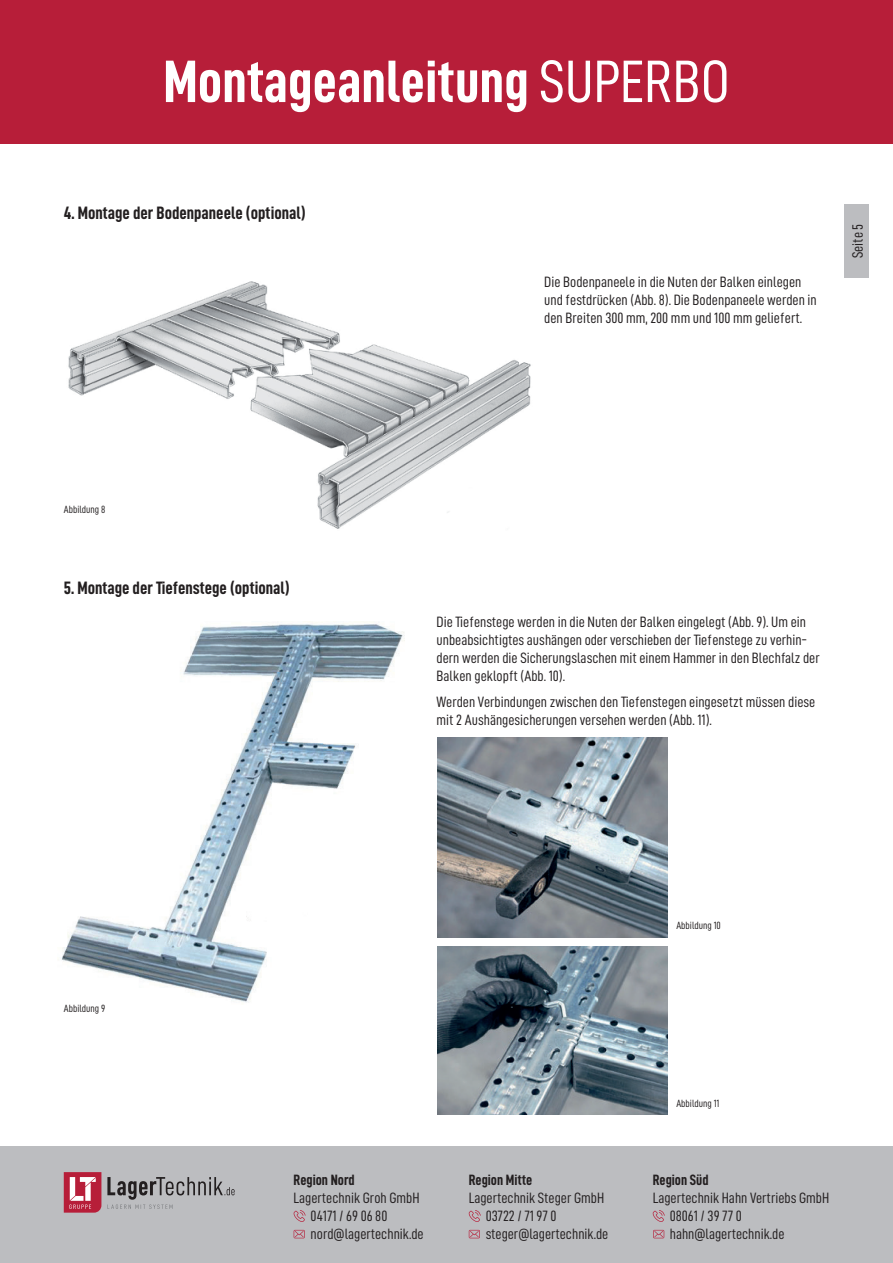
<style>
.page{position:relative;width:893px;height:1263px;background:#fff}
.page>*{position:absolute;margin:0;border:0;box-sizing:border-box;transform-origin:0 0}
.t1{font:60px "D DIN Condensed Bold";color:#fff}
.t2{font:18px "D DIN Condensed Bold";color:#231f20}
.t3{font:15px/18px "D DIN Condensed";color:#231f20}
.t4{font:15px "D DIN Condensed Bold";color:#231f20}
.t5{font:10.5px "D DIN Condensed";color:#231f20}
.s1{font-family:"D DIN Condensed"}
</style>
<div class="page">
<div style="left:844px;top:204px;width:25px;height:74px;background:#bcbdc0"></div>
<div style="left:0;top:0;width:893px;height:144px;background:#b71e39"></div>
<img style="left:68px;top:281px;width:463px;height:248px">
<img style="left:437px;top:737px;width:231px;height:200px">
<img style="left:437px;top:947px;width:231px;height:168px">
<img style="left:61px;top:621px;width:343px;height:382px">
<div style="left:0;top:1147px;width:893px;height:116px;background:#bcbdc0"></div>
<svg style="left:107px;top:1177px;width:128px;height:32px"></svg>
<svg style="left:64px;top:1172px;width:37px;height:40px"></svg>
<svg style="left:653px;top:1230px;width:11px;height:8px"></svg>
<svg style="left:653px;top:1210px;width:12px;height:12px"></svg>
<svg style="left:469px;top:1230px;width:11px;height:8px"></svg>
<svg style="left:469px;top:1210px;width:12px;height:12px"></svg>
<svg style="left:294px;top:1230px;width:11px;height:8px"></svg>
<svg style="left:294px;top:1210px;width:12px;height:12px"></svg>
<h1 class="t1" style="left:163px;top:48px;width:568px">Montageanleitung <span class="s1">SUPERBO</span></h1>
<p class="t2" style="left:64px;top:203px;width:243px">4. Montage der Bodenpaneele (optional)</p>
<p class="t3" style="left:544px;top:273px;width:274px">Die Bodenpaneele in die Nuten der Balken einlegen und festdrücken (Abb. 8). Die Bodenpaneele werden in den Breiten 300 mm, 200 mm und 100 mm geliefert.</p>
<p class="t3" style="left:848px;top:258px;width:36px;rotate:-90deg">Seite 5</p>
<p class="t5" style="left:64px;top:503px;width:43px">Abbildung 8</p>
<p class="t2" style="left:64px;top:578px;width:227px">5. Montage der Tiefenstege (optional)</p>
<p class="t3" style="left:437px;top:612px;width:385px">Die Tiefenstege werden in die Nuten der Balken eingelegt (Abb. 9). Um ein unbeabsichtigtes aushängen oder verschieben der Tiefenstege zu verhin&shy;dern werden die Sicherungslaschen mit einem Hammer in den Blechfalz der Balken geklopft (Abb. 10).</p>
<p class="t3" style="left:437px;top:693px;width:380px">Werden Verbindungen zwischen den Tiefenstegen eingesetzt müssen diese mit 2 Aushängesicherungen versehen werden (Abb. 11).</p>
<p class="t5" style="left:64px;top:1003px;width:43px">Abbildung 9</p>
<p class="t5" style="left:676px;top:920px;width:46px">Abbildung 10</p>
<p class="t4" style="left:294px;top:1171px;width:62px">Region Nord</p>
<p class="t3" style="left:311px;top:1188px;width:115px;text-indent:-17px">Lagertechnik Groh GmbH<br>04171 / 69 06 80 nord@lagertechnik.de</p>
<p class="t4" style="left:469px;top:1171px;width:65px">Region Mitte</p>
<p class="t3" style="left:486px;top:1188px;width:124px;text-indent:-17px">Lagertechnik Steger GmbH<br>03722 / 71 97 0 steger@lagertechnik.de</p>
<p class="t5" style="left:676px;top:1097px;width:45px">Abbildung 11</p>
<p class="t4" style="left:653px;top:1171px;width:57px">Region Süd</p>
<p class="t3" style="left:670px;top:1188px;width:161px;text-indent:-17px">Lagertechnik Hahn Vertriebs GmbH<br>08061 / 39 77 0 hahn@lagertechnik.de</p>
</div>
